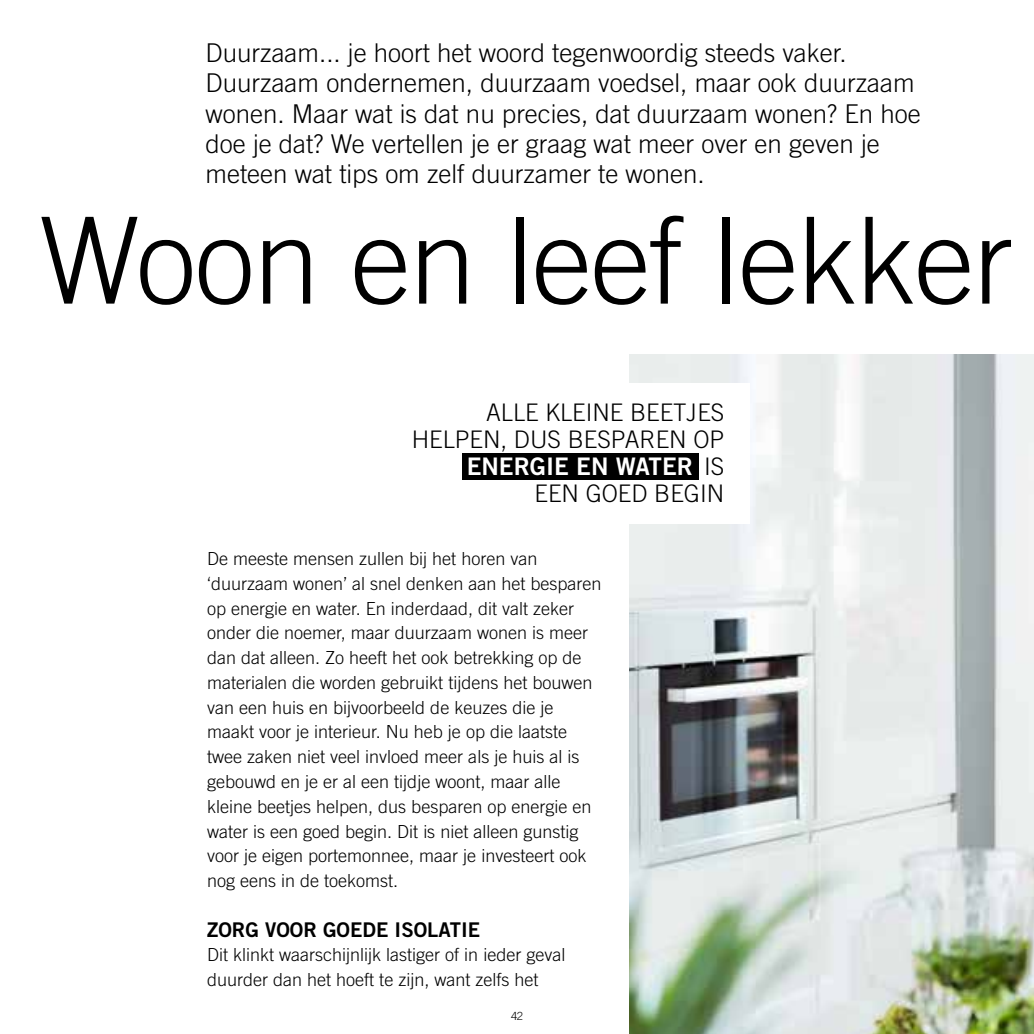
<style>
.page{position:relative;width:1034px;height:1034px;background:#fff}
.page>*{position:absolute;margin:0;border:0;box-sizing:border-box;transform-origin:0 0}
.t1{font:300 120.15px "Trade Gothic LT Std";letter-spacing:-.01em;color:#000}
.t2{font:300 25.88px/30.4px "Trade Gothic LT Std";color:#000}
.t3{font:300 24.3px/27px "Trade Gothic LT Std";color:#000;text-align:right}
.t4{font:24.3px "Trade Gothic LT Std Bd 2";color:#fff}
.t5{font:20.25px "Trade Gothic LT Std Bd 2";color:#000}
.t6{font:300 18px/24.8px "Trade Gothic LT Std";color:#000}
.t7{font:300 11.25px "Trade Gothic LT Std";color:#000}
.s1{font-family:"Trade Gothic LT Std";font-weight:300;color:#000}
</style>
<div class="page">
<img style="left:629px;top:354px;width:404px;height:679px">
<div style="left:396px;top:383px;width:353px;height:140px;background:#fff"></div>
<div style="left:461px;top:453px;width:237px;height:27px;background:#000"></div>
<p class="t2" style="left:205px;top:37px;width:716px">Duurzaam... je hoort het woord tegenwoordig steeds vaker.<br>Duurzaam ondernemen, duurzaam voedsel, maar ook duurzaam wonen. Maar wat is dat nu precies, dat duurzaam wonen? En hoe doe je dat? We vertellen je er graag wat meer over en geven je meteen wat tips om zelf duurzamer te wonen.</p>
<h1 class="t1" style="left:39px;top:189px;width:974px">Woon en leef lekker</h1>
<h3 class="t3" style="left:411px;top:398px;width:314px">ALLE KLEINE BEETJES<br>HELPEN, DUS BESPAREN OP</h3>
<h3 class="t4" style="left:466px;top:451px;width:259px">ENERGIE EN WATER <span class="s1">IS</span></h3>
<h3 class="t3" style="left:534px;top:479px;width:191px">EEN GOED BEGIN</h3>
<p class="t6" style="left:207px;top:546px;width:396px">De meeste mensen zullen bij het horen van ‘duurzaam wonen’ al snel denken aan het besparen op energie en water. En inderdaad, dit valt zeker onder die noemer, maar duurzaam wonen is meer dan dat alleen. Zo heeft het ook betrekking op de materialen die worden gebruikt tijdens het bouwen van een huis en bijvoorbeeld de keuzes die je maakt voor je interieur. Nu heb je op die laatste twee zaken niet veel invloed meer als je huis al is gebouwd en je er al een tijdje woont, maar alle kleine beetjes helpen, dus besparen op energie en water is een goed begin. Dit is niet alleen gunstig voor je eigen portemonnee, maar je investeert ook nog eens in de toekomst.</p>
<p class="t5" style="left:207px;top:916px;width:274px">ZORG VOOR GOEDE ISOLATIE</p>
<p class="t6" style="left:207px;top:942px;width:360px">Dit klinkt waarschijnlijk lastiger of in ieder geval duurder dan het hoeft te zijn, want zelfs het</p>
<p class="t7" style="left:511px;top:1008px;width:13px">42</p>
</div>
